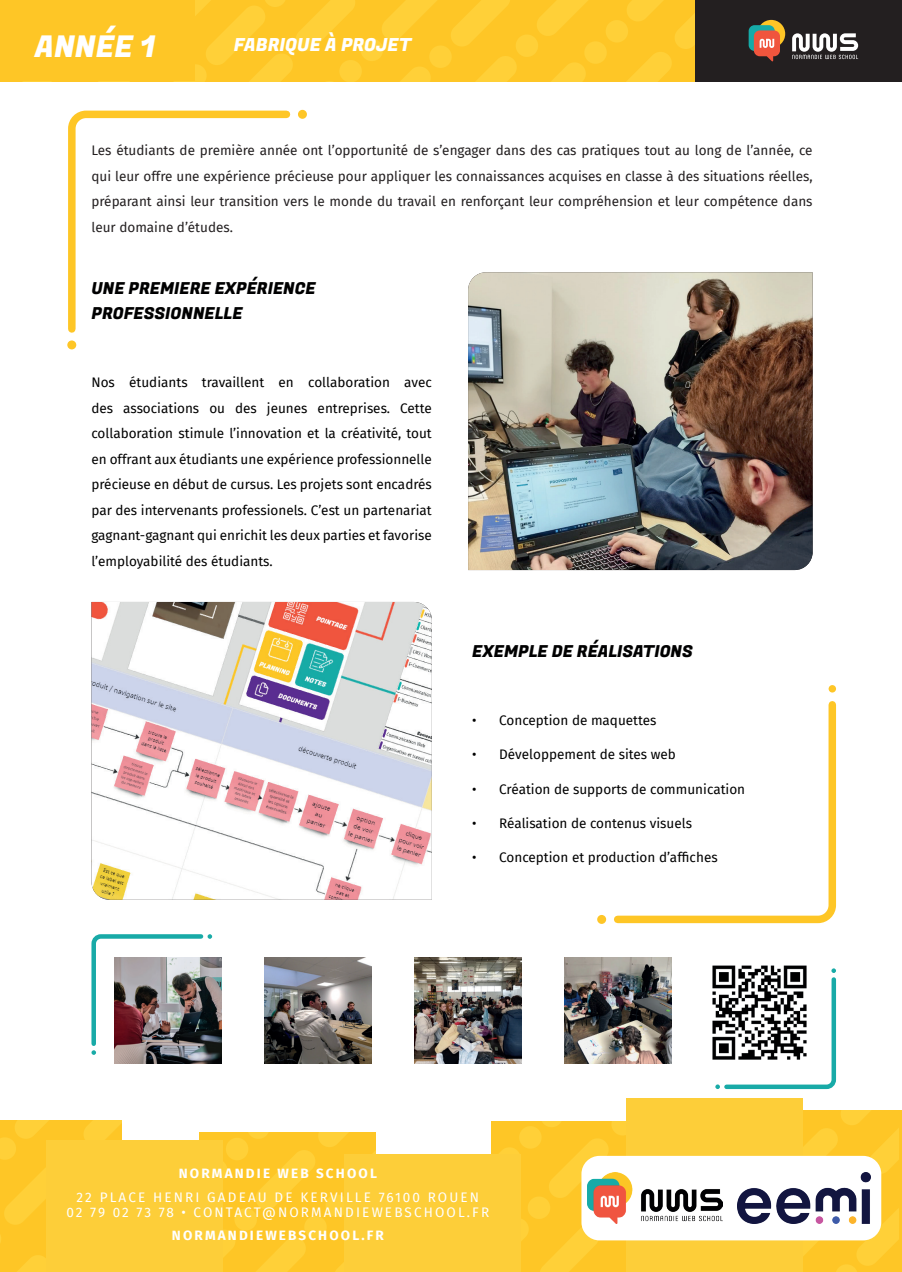
<style>
.page{position:relative;width:902px;height:1272px;background:#fff}
.page>*{position:absolute;margin:0;border:0;box-sizing:border-box;transform-origin:0 0}
.t1{font:30px "Fugaz One";color:#fff}
.t2{font:18px "Fugaz One";color:#fff}
.t3{font:16.5px/25.5px "Fugaz One";color:#000001}
.t4{font:13.5px/25.5px "Fira Sans";color:#000001;text-align:justify}
.t5{font:13.5px/25.5px "Fira Sans";color:#231f20;text-align:justify}
.t6{font:13.5px/15px "Fira Sans";letter-spacing:.16em;color:#fff;text-align:center}
.t7{font:700 13.5px "Fira Sans";letter-spacing:.16em;color:#fff}
</style>
<div class="page">
<svg style="left:0;top:1120px;width:122px;height:151px;background:#fec92b"></svg>
<svg style="left:199px;top:1132px;width:176px;height:139px;background:#fec82a"></svg>
<svg style="left:491px;top:1121px;width:134px;height:150px;background:#fec82b"></svg>
<div style="left:782px;top:1110px;width:119px;height:161px;background:linear-gradient(to bottom,#fecb2f,#fec92b)"></div>
<svg style="left:802px;top:1110px;width:95px;height:161px;background:#fec92d"></svg>
<div style="left:46px;top:1140px;width:177px;height:131px;background:#fdce39"></div>
<div style="left:344px;top:1154px;width:177px;height:117px;background:#fdce39"></div>
<div style="left:625px;top:1098px;width:177px;height:173px;background:#fdce39"></div>
<svg style="left:68px;top:110px;width:223px;height:223px"></svg>
<svg style="left:614px;top:701px;width:223px;height:223px"></svg>
<img style="left:468px;top:272px;width:344px;height:298px">
<img style="left:91px;top:602px;width:341px;height:297px">
<svg style="left:194px;top:0;width:500px;height:81px;background:#fec92b"></svg>
<div style="left:695px;top:0;width:206px;height:81px;background:#231f20"></div>
<div style="left:0;top:0;width:194px;height:81px;background:#fec626"></div>
<div style="left:757px;top:20px;width:28px;height:28px;background:#fec526;border-radius:50%"></div>
<div style="left:748px;top:25px;width:26px;height:26px;background:#16aba8;border-radius:6px"></div>
<svg style="left:792px;top:33px;width:66px;height:26px"></svg>
<svg style="left:753px;top:30px;width:27px;height:31px"></svg>
<img style="left:115px;top:957px;width:106px;height:106px">
<img style="left:564px;top:957px;width:107px;height:106px">
<img style="left:265px;top:957px;width:106px;height:106px">
<img style="left:415px;top:957px;width:106px;height:106px">
<div style="left:299px;top:111px;width:7px;height:7px;background:#fec627;border-radius:50%"></div>
<div style="left:298px;top:110px;width:9px;height:9px;border:2px solid #fec627;border-radius:50%"></div>
<div style="left:598px;top:915px;width:7px;height:8px;background:#fec627;border-radius:50%"></div>
<div style="left:597px;top:914px;width:9px;height:9px;border:2px solid #fec627;border-radius:50%"></div>
<div style="left:68px;top:341px;width:7px;height:7px;background:#fec627;border-radius:50%"></div>
<div style="left:67px;top:340px;width:9px;height:9px;border:2px solid #fec627;border-radius:50%"></div>
<div style="left:828px;top:685px;width:8px;height:7px;background:#fec627;border-radius:50%"></div>
<img style="left:91px;top:934px;width:121px;height:120px">
<svg style="left:715px;top:968px;width:122px;height:122px"></svg>
<img style="left:712px;top:965px;width:100px;height:100px">
<div style="left:581px;top:1155px;width:300px;height:85px;background:#fff;border-radius:18px"></div>
<img style="left:737px;top:1172px;width:133px;height:51px">
<img style="left:587px;top:1172px;width:135px;height:51px">
<h1 class="t1" style="left:35px;top:25px;width:122px">ANNÉE 1</h1>
<h2 class="t2" style="left:234px;top:32px;width:179px">FABRIQUE À PROJET</h2>
<p class="t5" style="left:91px;top:137px;width:722px">Les étudiants de première année ont l’opportunité de s’engager dans des cas pratiques tout au long de l’année, ce qui leur offre une expérience précieuse pour appliquer les connaissances acquises en classe à des situations réelles, préparant ainsi leur transition vers le monde du travail en renforçant leur compréhension et leur compétence dans leur domaine d’études.</p>
<p class="t3" style="left:91px;top:276px;width:226px">UNE PREMIERE EXPÉRIENCE<br>PROFESSIONNELLE</p>
<p class="t4" style="left:91px;top:369px;width:342px">Nos étudiants travaillent en collaboration avec des associations ou des jeunes entreprises. Cette collaboration stimule l’innovation et la créativité, tout en offrant aux étudiants une expérience professionnelle précieuse en début de cursus. Les projets sont encadrés par des intervenants professionels. C’est un partenariat gagnant-gagnant qui enrichit les deux parties et favorise l’employabilité des étudiants.</p>
<p class="t3" style="left:472px;top:639px;width:222px">EXEMPLE DE RÉALISATIONS</p>
<p class="t4" style="left:472px;top:707px;width:186px">• Conception de maquettes</p>
<p class="t4" style="left:472px;top:741px;width:205px">• Développement de sites web</p>
<p class="t4" style="left:472px;top:775px;width:274px">• Création de supports de communication</p>
<p class="t4" style="left:472px;top:809px;width:221px">• Réalisation de contenus visuels</p>
<p class="t4" style="left:472px;top:843px;width:247px">• Conception et production d’affiches</p>
<p class="t7" style="left:179px;top:1162px;width:200px">NORMANDIE WEB SCHOOL</p>
<p class="t6" style="left:66px;top:1189px;width:424px">22 PLACE HENRI GADEAU DE KERVILLE 76100 ROUEN<br>02 79 02 73 78 • CONTACT@NORMANDIEWEBSCHOOL.FR</p>
<p class="t7" style="left:172px;top:1224px;width:213px">NORMANDIEWEBSCHOOL.FR</p>
</div>
